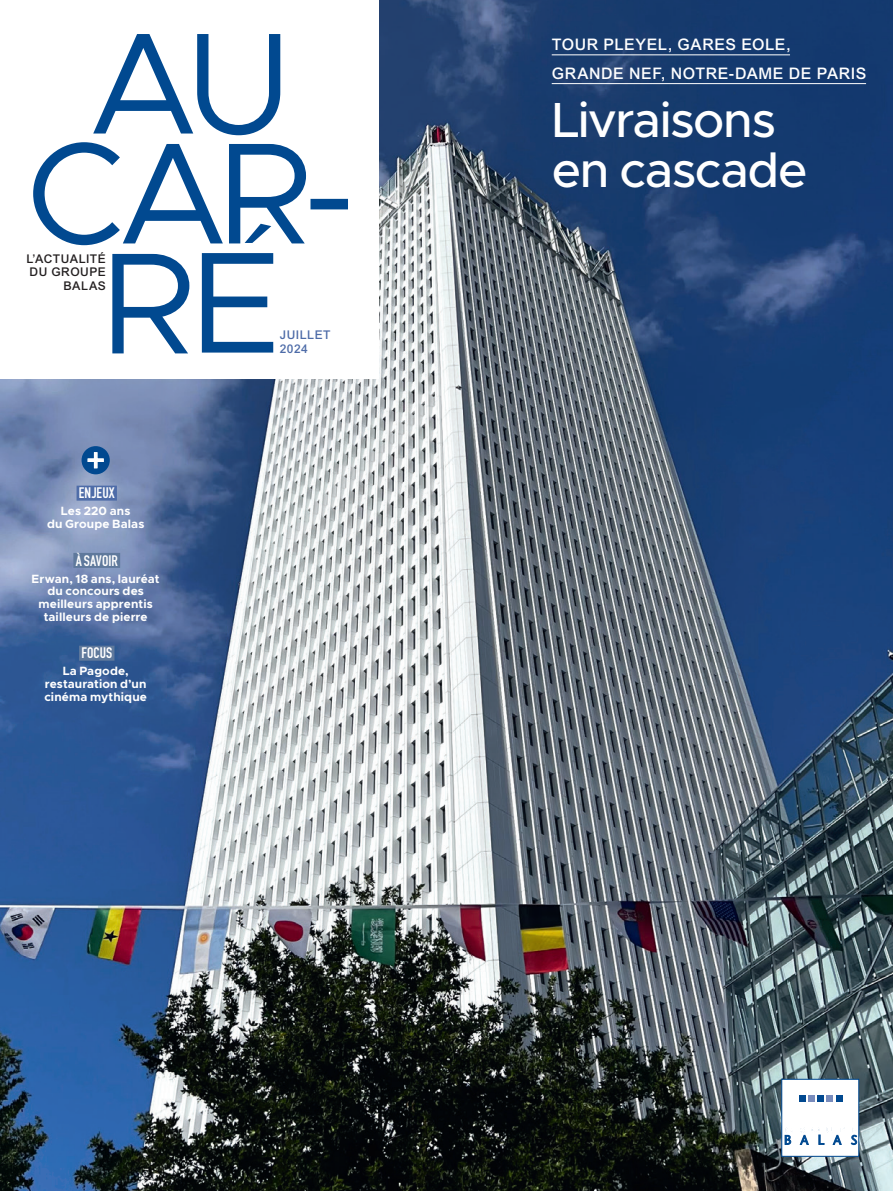
<style>
.page{position:relative;width:893px;height:1191px;background:#fff}
.page>*{position:absolute;margin:0;border:0;box-sizing:border-box;transform-origin:0 0}
.t1{font:500 49.5px/49.5px "Metropolis";letter-spacing:-.03em;color:#fff}
.t2{font:500 15.9px/28.8px "Arial MT Std";letter-spacing:.035em;color:#fff}
.t3{font:700 15px "DIN Condensed";letter-spacing:.005em;color:#fff}
.t4{font:700 12px/12.8px "Metropolis";letter-spacing:.01em;color:#fff;text-align:center}
.t5{font:500 12px/13.5px "Arial MT Std";letter-spacing:.04em;color:#231f20;text-align:right}
.t6{font:500 12px/13.5px "Arial MT Std";letter-spacing:.045em;color:#4e6ca8}
</style>
<div class="page">
<img style="left:0;top:0;width:893px;height:1191px">
<div style="left:0;top:0;width:378px;height:378px;background:#fff"></div>
<svg style="left:781px;top:1078px;width:79px;height:79px"></svg>
<svg style="left:202px;top:253px;width:71px;height:99px"></svg>
<svg style="left:93px;top:34px;width:187px;height:101px"></svg>
<svg style="left:33px;top:142px;width:315px;height:103px"></svg>
<svg style="left:112px;top:254px;width:77px;height:99px"></svg>
<hr style="left:552px;top:54px;width:238px;height:1px;background:#fff">
<hr style="left:552px;top:83px;width:314px;height:1px;background:#fff">
<div style="left:77px;top:485px;width:40px;height:15px;background:#4e6ca8"></div>
<svg style="left:82px;top:446px;width:28px;height:28px"></svg>
<div style="left:73px;top:553px;width:47px;height:15px;background:#5f799c"></div>
<div style="left:79px;top:645px;width:35px;height:15px;background:#5f799c"></div>
<p class="t5" style="left:27px;top:252px;width:81px">L’ACTUALITÉ<br>DU GROUPE<br>BALAS</p>
<p class="t3" style="left:79px;top:484px;width:37px">ENJEUX</p>
<p class="t4" style="left:47px;top:505px;width:99px">Les 220 ans<br>du Groupe Balas</p>
<p class="t3" style="left:76px;top:551px;width:44px">À SAVOIR</p>
<p class="t4" style="left:32px;top:573px;width:130px">Erwan, 18 ans, lauréat du concours des meilleurs apprentis tailleurs de pierre</p>
<p class="t3" style="left:81px;top:644px;width:32px">FOCUS</p>
<p class="t4" style="left:44px;top:665px;width:104px">La Pagode, restauration d’un cinéma mythique</p>
<p class="t6" style="left:280px;top:328px;width:52px">JUILLET<br>2024</p>
<h2 class="t2" style="left:552px;top:30px;width:316px">TOUR PLEYEL, GARES EOLE,<br>GRANDE NEF, NOTRE-DAME DE PARIS</h2>
<h1 class="t1" style="left:552px;top:98px;width:257px">Livraisons en cascade</h1>
</div>
